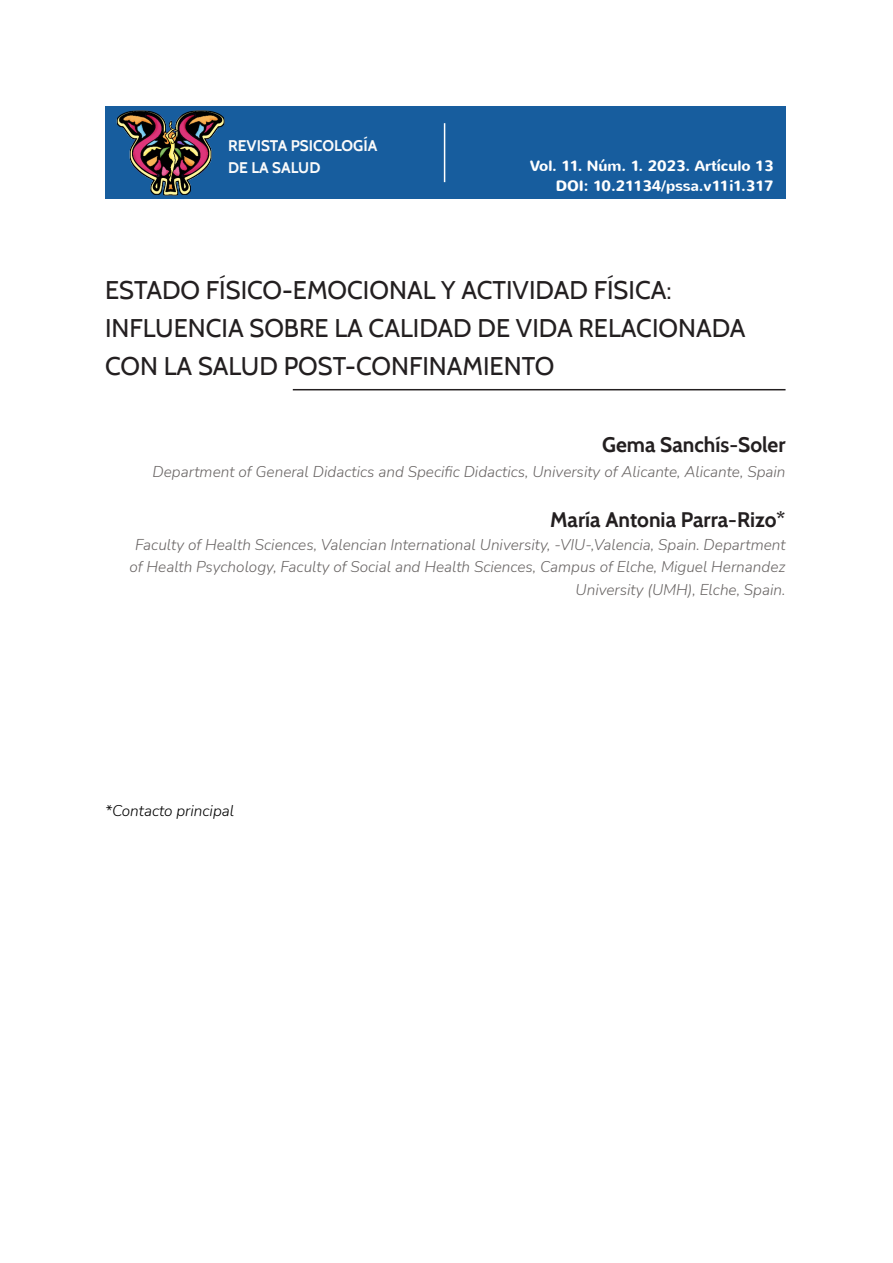
<style>
.page{position:relative;width:893px;height:1263px;background:#fff}
.page>*{position:absolute;margin:0;border:0;box-sizing:border-box;transform-origin:0 0}
.t1{font:25.5px/38.2px "Cabin";color:#231f20}
.t2{font:700 21px "Cabin";color:#231f20}
.t3{font:italic 300 15.3px/22.5px "Nunito";color:#696564;text-align:right}
.t4{font:700 15.3px/22.5px "Cabin";color:#fafafa}
.t5{font:italic 300 15.3px "Nunito";color:#000}
.t6{font:700 15px "Nunito";letter-spacing:-.005em;color:#fff}
</style>
<div class="page">
<div style="left:105px;top:106px;width:680px;height:93px;background:#175d9e"></div>
<hr style="left:293px;top:389px;width:492px;height:1px;background:#231f20">
<hr style="left:444px;top:123px;width:1px;height:59px;background:#fff">
<img style="left:116px;top:110px;width:109px;height:86px">
<p class="t4" style="left:228px;top:134px;width:151px">REVISTA PSICOLOGÍA<br>DE LA SALUD</p>
<p class="t6" style="left:530px;top:156px;width:245px">Vol. 11. Núm. 1. 2023. Artículo 13</p>
<p class="t6" style="left:556px;top:176px;width:219px">DOI: 10.21134/pssa.v11i1.317</p>
<h1 class="t1" style="left:105px;top:271px;width:642px">ESTADO FÍSICO-EMOCIONAL Y ACTIVIDAD FÍSICA:<br>INFLUENCIA SOBRE LA CALIDAD DE VIDA RELACIONADA<br>CON LA SALUD POST-CONFINAMIENTO</h1>
<h2 class="t2" style="left:602px;top:432px;width:185px">Gema Sanchís-Soler</h2>
<p class="t3" style="left:153px;top:460px;width:634px">Department of General Didactics and Specific Didactics, University of Alicante, Alicante, Spain</p>
<h2 class="t2" style="left:550px;top:507px;width:237px">María Antonia Parra-Rizo*</h2>
<p class="t3" style="left:129px;top:533px;width:658px">Faculty of Health Sciences, Valencian International University, -VIU-,Valencia, Spain. Department of Health Psychology, Faculty of Social and Health Sciences, Campus of Elche, Miguel Hernandez<br>University (UMH), Elche, Spain.</p>
<p class="t5" style="left:105px;top:800px;width:131px">*Contacto principal</p>
</div>
